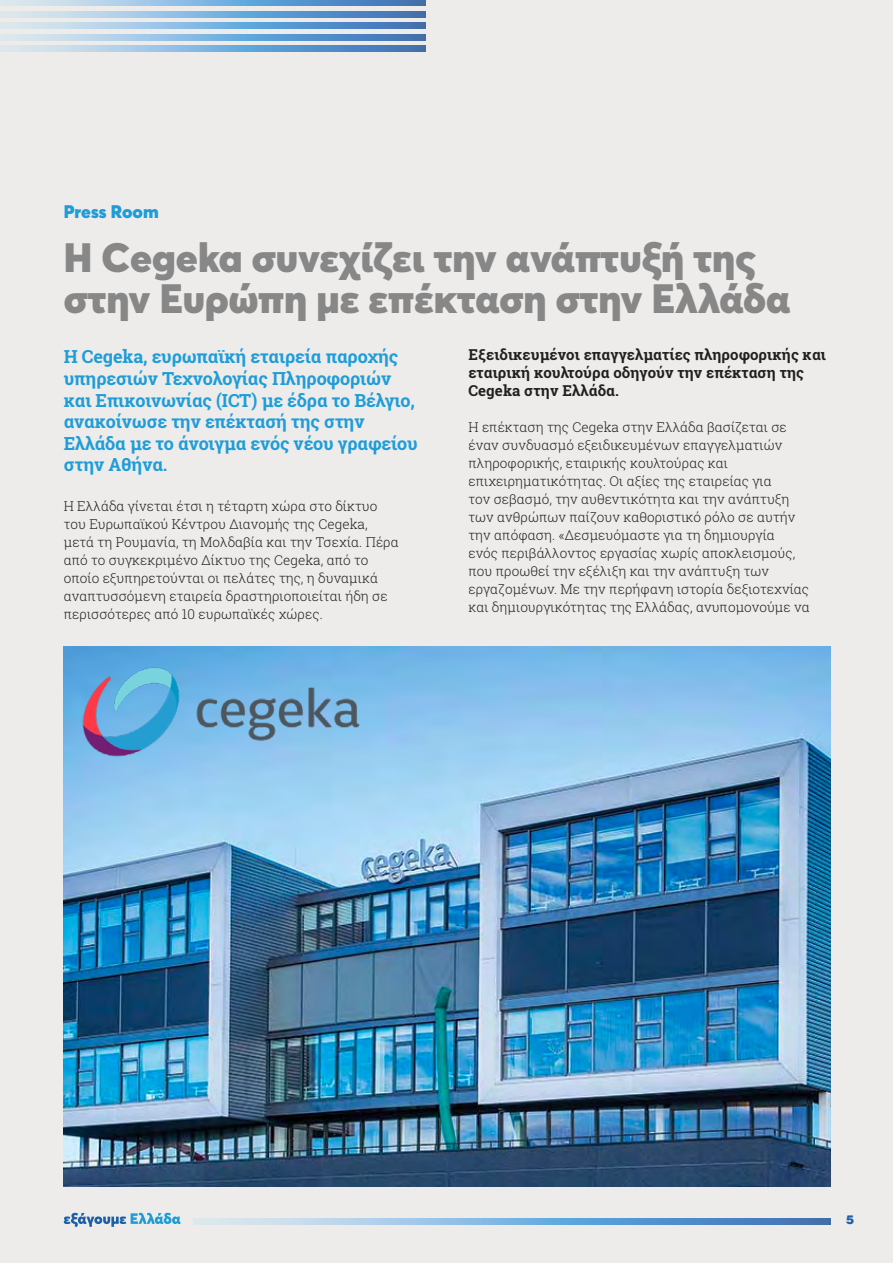
<style>
.page{position:relative;width:893px;height:1263px;background:#edeceb}
.page>*{position:absolute;margin:0;border:0;box-sizing:border-box;transform-origin:0 0}
.t1{font:900 40.5px/40.5px "Averta";color:#888787}
.t2{font:700 18px/21.6px "Roboto Slab";letter-spacing:-.01em;color:#1e9dd8}
.t3{font:900 18px "Averta";color:#1e9dd8}
.t4{font:700 15px/18px "Roboto Slab";letter-spacing:.005em;color:#231f20}
.t5{font:300 13.5px/18px "Roboto Slab";letter-spacing:.005em;color:#231f20}
.t6{font:900 12px "UB Helvetica";color:#1b5fa9}
</style>
<div class="page">
<svg style="left:0;top:0;width:426px;height:6px;background:#83b0d9"></svg>
<svg style="left:0;top:23px;width:426px;height:6px;background:#83b0d9"></svg>
<svg style="left:0;top:46px;width:426px;height:5px;background:#83b0d9"></svg>
<svg style="left:0;top:11px;width:426px;height:6px;background:#83b0d9"></svg>
<svg style="left:0;top:34px;width:426px;height:6px;background:#83b0d9"></svg>
<svg style="left:64px;top:1213px;width:117px;height:14px"></svg>
<svg style="left:194px;top:1219px;width:637px;height:5px;background:#83b0d9"></svg>
<img style="left:64px;top:646px;width:767px;height:540px">
<img style="left:65px;top:653px;width:325px;height:117px">
<h2 class="t3" style="left:64px;top:200px;width:97px">Press Room</h2>
<h1 class="t1" style="left:64px;top:237px;width:728px">Η Cegeka συνεχίζει την ανάπτυξή της στην Ευρώπη με επέκταση στην Ελλάδα</h1>
<h2 class="t2" style="left:64px;top:346px;width:355px">Η Cegeka, ευρωπαϊκή εταιρεία παροχής υπηρεσιών Τεχνολογίας Πληροφοριών και Επικοινωνίας (ICT) με έδρα το Βέλγιο, ανακοίνωσε την επέκτασή της στην Ελλάδα με το άνοιγμα ενός νέου γραφείου στην Αθήνα.</h2>
<p class="t5" style="left:64px;top:497px;width:336px">Η Ελλάδα γίνεται έτσι η τέταρτη χώρα στο δίκτυο του Ευρωπαϊκού Κέντρου Διανομής της Cegeka, μετά τη Ρουμανία, τη Μολδαβία και την Τσεχία. Πέρα από το συγκεκριμένο Δίκτυο της Cegeka, από το οποίο εξυπηρετούνται οι πελάτες της, η δυναμικά αναπτυσσόμενη εταιρεία δραστηριοποιείται ήδη σε περισσότερες από 10 ευρωπαϊκές χώρες.</p>
<p class="t4" style="left:468px;top:346px;width:359px">Εξειδικευμένοι επαγγελματίες πληροφορικής και εταιρική κουλτούρα οδηγούν την επέκταση της<br>Cegeka στην Ελλάδα.</p>
<p class="t5" style="left:468px;top:418px;width:343px">Η επέκταση της Cegeka στην Ελλάδα βασίζεται σε έναν συνδυασμό εξειδικευμένων επαγγελματιών πληροφορικής, εταιρικής κουλτούρας και επιχειρηματικότητας. Οι αξίες της εταιρείας για<br>τον σεβασμό, την αυθεντικότητα και την ανάπτυξη των ανθρώπων παίζουν καθοριστικό ρόλο σε αυτήν την απόφαση. «Δεσμευόμαστε για τη δημιουργία<br>ενός περιβάλλοντος εργασίας χωρίς αποκλεισμούς, που προωθεί την εξέλιξη και την ανάπτυξη των εργαζομένων. Με την περήφανη ιστορία δεξιοτεχνίας και δημιουργικότητας της Ελλάδας, ανυπομονούμε να</p>
<p class="t6" style="left:846px;top:1212px;width:10px">5</p>
</div>
